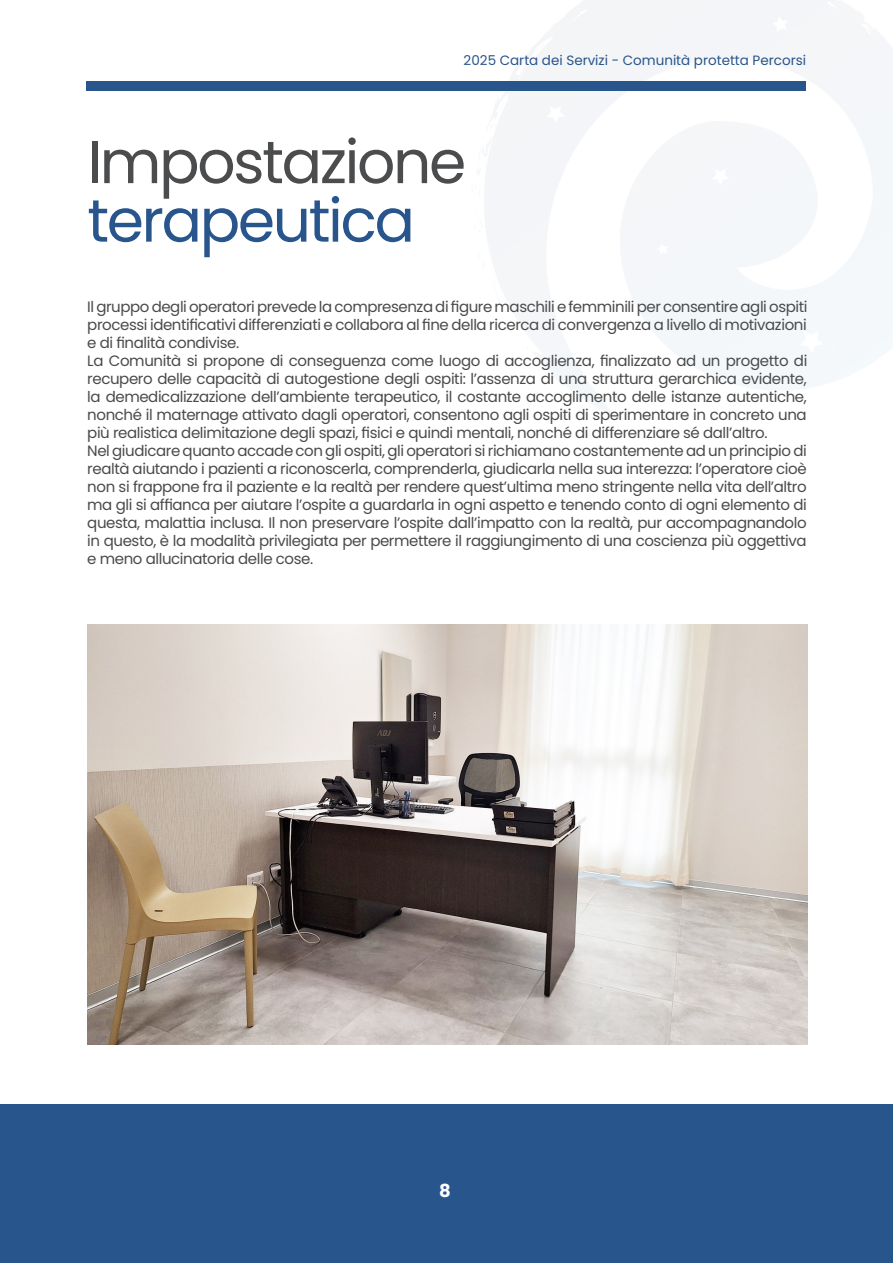
<style>
.page{position:relative;width:893px;height:1263px;background:#fff}
.page>*{position:absolute;margin:0;border:0;box-sizing:border-box;transform-origin:0 0}
.Title__Left{font:60px/58.5px "Poppins";letter-spacing:-.04em;color:#4b4c4d}
.Body__Right{font:700 18px "Poppins";color:#fff}
.Body__Left_Justify{font:15px/18px "Poppins";letter-spacing:-.025em;color:#4a4a49;text-align:justify}
.Body__Right-2{font:13.5px "Poppins";color:#28558c}
.s1{color:#28558c}
</style>
<div class="page">
<div style="left:0;top:1104px;width:893px;height:159px;background:#28558c"></div>
<img style="left:87px;top:624px;width:720px;height:421px">
<div style="left:86px;top:81px;width:720px;height:10px;background:#28558c"></div>
<p class="Body__Right-2" style="left:464px;top:53px;width:344px">2025 Carta dei Servizi - Comunità protetta Percorsi</p>
<p class="Title__Left" style="left:87px;top:133px;width:380px">Impostazione <span class="s1">terapeutica</span></p>
<p class="Body__Left_Justify" style="left:87px;top:298px;width:722px">Il gruppo degli operatori prevede la compresenza di figure maschili e femminili per consentire agli ospiti processi identificativi differenziati e collabora al fine della ricerca di convergenza a livello di motivazioni e di finalità condivise.</p>
<p class="Body__Left_Justify" style="left:87px;top:352px;width:722px">La Comunità si propone di conseguenza come luogo di accoglienza, finalizzato ad un progetto di recupero delle capacità di autogestione degli ospiti: l’assenza di una struttura gerarchica evidente, la demedicalizzazione dell’ambiente terapeutico, il costante accoglimento delle istanze autentiche, nonché il maternage attivato dagli operatori, consentono agli ospiti di sperimentare in concreto una più realistica delimitazione degli spazi, fisici e quindi mentali, nonché di differenziare sé dall’altro.</p>
<p class="Body__Left_Justify" style="left:87px;top:442px;width:721px">Nel giudicare quanto accade con gli ospiti, gli operatori si richiamano costantemente ad un principio di realtà aiutando i pazienti a riconoscerla, comprenderla, giudicarla nella sua interezza: l’operatore cioè non si frappone fra il paziente e la realtà per rendere quest’ultima meno stringente nella vita dell’altro ma gli si affianca per aiutare l’ospite a guardarla in ogni aspetto e tenendo conto di ogni elemento di questa, malattia inclusa. Il non preservare l’ospite dall’impatto con la realtà, pur accompagnandolo in questo, è la modalità privilegiata per permettere il raggiungimento di una coscienza più oggettiva e meno allucinatoria delle cose.</p>
<p class="Body__Right" style="left:439px;top:1180px;width:13px">8</p>
</div>
